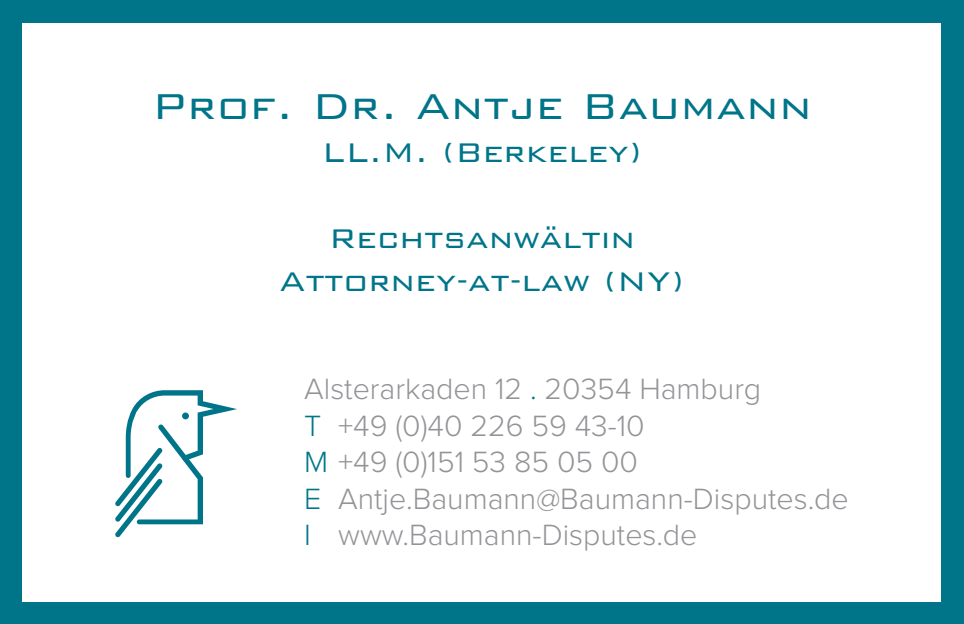
<style>
.page{position:relative;width:964px;height:624px;background:#007589}
.page>*{position:absolute;margin:0;border:0;box-sizing:border-box;transform-origin:0 0}
.t1{font:300 48px "Bank Gothic";color:#007589}
.t2{font:300 36px/43.2px "Bank Gothic";color:#007589;text-align:center}
.t3{font:300 30.4px/36.4px "Proxima Nova";color:#949498}
.s1{color:#007589}
</style>
<div class="page">
<div style="left:23px;top:23px;width:918px;height:578px;background:#fff"></div>
<svg style="left:115px;top:390px;width:122px;height:147px"></svg>
<h1 class="t1" style="left:152px;top:69px;width:662px">Prof. Dr. Antje Baumann</h1>
<p class="t2" style="left:322px;top:127px;width:322px">LL.M. (Berkeley)</p>
<p class="t2" style="left:280px;top:213px;width:406px">Rechtsanwältin<br>Attorney-at-law (NY)</p>
<p class="t3" style="left:304px;top:369px;width:546px">Alsterarkaden 12 <span class="s1">.</span> 20354 Hamburg<br><span class="s1">T</span> +49 (0)40 226 59 43-10<br><span class="s1">M</span> +49 (0)151 53 85 05 00<br><span class="s1">E</span> Antje.Baumann@Baumann-Disputes.de<br><span class="s1">I</span> www.Baumann-Disputes.de</p>
</div>
